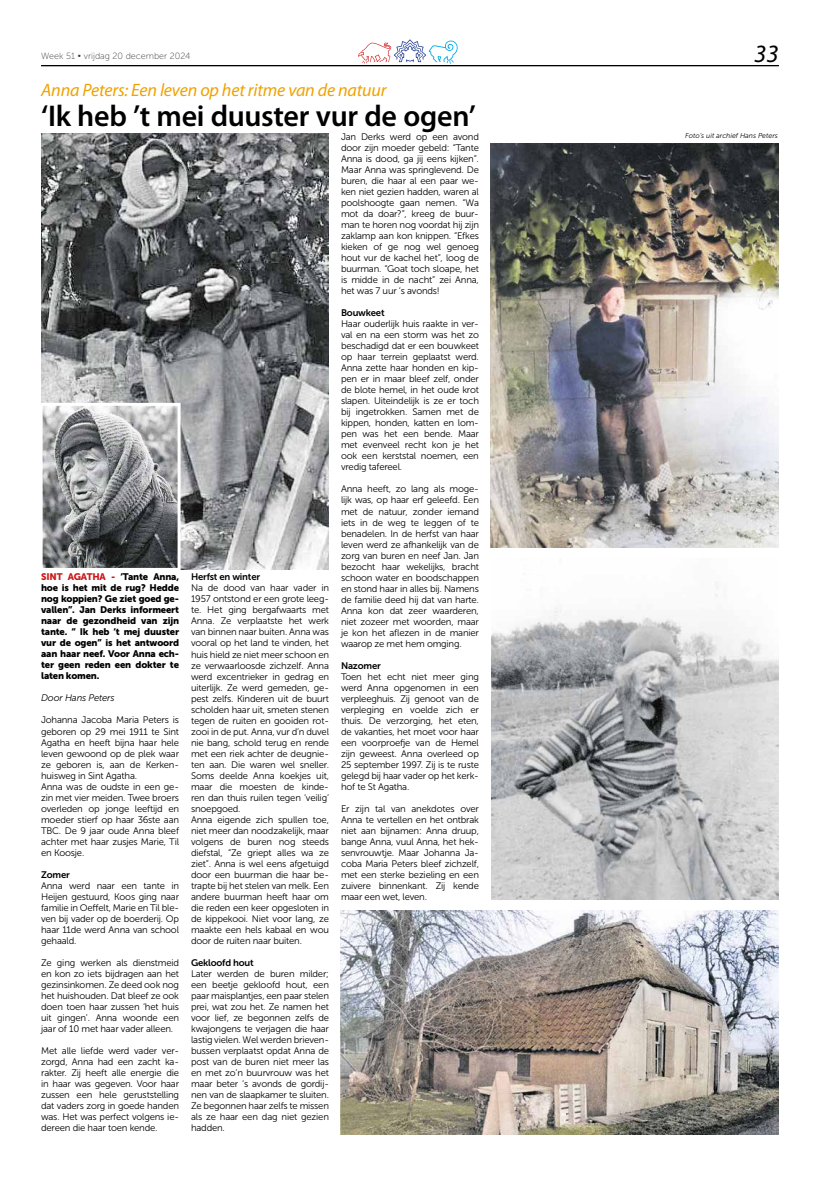
<style>
.page{position:relative;width:820px;height:1177px;background:#fff}
.page>*{position:absolute;margin:0;border:0;box-sizing:border-box;transform-origin:0 0}
.t1{font:600 30px "Myriad Pro";letter-spacing:-.01em;color:#000}
.t2{font:italic 25px "Myriad Pro";color:#000}
.t3{font:italic 18px "Myriad Pro";letter-spacing:-.01em;color:#f0a200}
.t4{font:9.5px/11px "Museo Sans 300";letter-spacing:-.02em;color:#000;text-align:justify}
.t5{font:9.5px/11px "Museo Sans 900";letter-spacing:-.02em;color:#000;text-align:justify}
.t6{font:9.5px "Museo Sans 700";letter-spacing:-.02em;color:#000}
.t7{font:italic 9.5px "Museo Sans 300";letter-spacing:-.02em;color:#000}
.t8{font:9px "Museo Sans 100";color:#3c3c3b}
.t9{font:italic 7px "Museo Sans 300";color:#000}
.s1{color:#cd1719}
</style>
<div class="page">
<svg style="left:358px;top:39px;width:99px;height:25px"></svg>
<hr style="left:41px;top:65px;width:737px;height:1px;background:#000">
<img style="left:41px;top:133px;width:287px;height:436px">
<img style="left:340px;top:910px;width:438px;height:224px">
<img style="left:491px;top:586px;width:287px;height:313px">
<img style="left:491px;top:144px;width:287px;height:403px">
<img style="left:44px;top:407px;width:132px;height:160px">
<div style="left:40px;top:403px;width:140px;height:168px;border:3px solid #fff"></div>
<p class="t8" style="left:41px;top:51px;width:151px">Week 51 • vrijdag 20 december 2024</p>
<h2 class="t2" style="left:754px;top:38px;width:26px">33</h2>
<h3 class="t3" style="left:41px;top:79px;width:347px">Anna Peters: Een leven op het ritme van de natuur</h3>
<h1 class="t1" style="left:41px;top:97px;width:436px">‘Ik heb ’t mei duuster vur de ogen’</h1>
<p class="t9" style="left:685px;top:132px;width:94px">Foto’s uit archief Hans Peters</p>
<p class="t4" style="left:341px;top:132px;width:139px">Jan Derks werd op een avond door zijn moeder gebeld: “Tante Anna is dood, ga jij eens kijken”.<br>Maar Anna was springlevend. De buren, die haar al een paar we&shy;ken niet gezien hadden, waren al poolshoogte gaan nemen. “Wa mot da doar?”, kreeg de buur&shy;man te horen nog voordat hij zijn zaklamp aan kon knippen. “Efkes kieken of ge nog wel genoeg hout vur de kachel het”, loog de buurman. “Goat toch sloape, het is midde in de nacht” zei Anna, het was 7 uur ‘s avonds!</p>
<p class="t6" style="left:341px;top:308px;width:45px">Bouwkeet</p>
<p class="t4" style="left:341px;top:319px;width:139px">Haar ouderlijk huis raakte in ver&shy;val en na een storm was het zo beschadigd dat er een bouwkeet op haar terrein geplaatst werd.<br>Anna zette haar honden en kip&shy;pen er in maar bleef zelf, onder de blote hemel, in het oude krot slapen. Uiteindelijk is ze er toch bij ingetrokken. Samen met de kippen, honden, katten en lom&shy;pen was het een bende. Maar met evenveel recht kon je het ook een kerststal noemen, een vredig tafereel.</p>
<p class="t4" style="left:341px;top:484px;width:139px">Anna heeft, zo lang als moge&shy;lijk was, op haar erf geleefd. Een met de natuur, zonder iemand iets in de weg te leggen of te benadelen. In de herfst van haar leven werd ze afhankelijk van de zorg van buren en neef Jan. Jan bezocht haar wekelijks, bracht schoon water en boodschappen en stond haar in alles bij. Namens de familie deed hij dat van harte.<br>Anna kon dat zeer waarderen, niet zozeer met woorden, maar je kon het aflezen in de manier waarop ze met hem omging.</p>
<p class="t6" style="left:341px;top:660px;width:41px">Nazomer</p>
<p class="t4" style="left:341px;top:671px;width:139px">Toen het echt niet meer ging werd Anna opgenomen in een verpleeghuis. Zij genoot van de verpleging en voelde zich er thuis. De verzorging, het eten, de vakanties, het moet voor haar een voorproefje van de Hemel zijn geweest. Anna overleed op 25 september 1997. Zij is te ruste gelegd bij haar vader op het kerk&shy;hof te St Agatha.</p>
<p class="t4" style="left:341px;top:803px;width:139px">Er zijn tal van anekdotes over Anna te vertellen en het ontbrak niet aan bijnamen: Anna druup, bange Anna, vuul Anna, het hek&shy;senvrouwtje. Maar Johanna Ja&shy;coba Maria Peters bleef zichzelf, met een sterke bezieling en een zuivere binnenkant. Zij kende maar een wet, leven.</p>
<p class="t5" style="left:41px;top:571px;width:139px"><span class="s1">SINT AGATHA -</span> ‘Tante Anna, hoe is het mit de rug? Hedde nog koppien? Ge ziet goed ge&shy;vallen”. Jan Derks informeert naar de gezondheid van zijn tante. “ Ik heb ‘t mej duuster vur de ogen” is het antwoord aan haar neef. Voor Anna ech&shy;ter geen reden een dokter te laten komen.</p>
<p class="t7" style="left:41px;top:693px;width:75px">Door Hans Peters</p>
<p class="t4" style="left:41px;top:714px;width:139px;text-align:left">Johanna Jacoba Maria Peters is geboren op 29 mei 1911 te Sint<br>Agatha en heeft bijna haar hele leven gewoond op de plek waar ze geboren is, aan de Kerken&shy;huisweg in Sint Agatha.<br>Anna was de oudste in een ge&shy;zin met vier meiden. Twee broers overleden op jonge leeftijd en moeder stierf op haar 36ste aan<br>TBC. De 9 jaar oude Anna bleef achter met haar zusjes Marie, Til en Koosje.</p>
<p class="t6" style="left:41px;top:869px;width:30px">Zomer</p>
<p class="t4" style="left:41px;top:879px;width:139px">Anna werd naar een tante in Heijen gestuurd, Koos ging naar familie in Oeffelt, Marie en Til ble&shy;ven bij vader op de boerderij. Op haar 11de werd Anna van school gehaald.</p>
<p class="t4" style="left:41px;top:956px;width:139px">Ze ging werken als dienstmeid en kon zo iets bijdragen aan het gezinsinkomen. Ze deed ook nog het huishouden. Dat bleef ze ook doen toen haar zussen ‘het huis uit gingen’. Anna woonde een jaar of 10 met haar vader alleen.</p>
<p class="t4" style="left:41px;top:1044px;width:139px">Met alle liefde werd vader ver&shy;zorgd, Anna had een zacht ka&shy;rakter. Zij heeft alle energie die in haar was gegeven. Voor haar zussen een hele geruststelling dat vaders zorg in goede handen was. Het was perfect volgens ie&shy;dereen die haar toen kende.</p>
<p class="t6" style="left:191px;top:572px;width:71px">Herfst en winter</p>
<p class="t4" style="left:191px;top:582px;width:139px;text-align:left">Na de dood van haar vader in<br>1957 ontstond er een grote leeg&shy;te. Het ging bergafwaarts met<br>Anna. Ze verplaatste het werk van binnen naar buiten. Anna was vooral op het land te vinden, het huis hield ze niet meer schoon en ze verwaarloosde zichzelf. Anna werd excentrieker in gedrag en uiterlijk. Ze werd gemeden, ge&shy;pest zelfs. Kinderen uit de buurt scholden haar uit, smeten stenen tegen de ruiten en gooiden rot&shy;zooi in de put. Anna, vur d’n duvel nie bang, schold terug en rende met een riek achter de deugnie&shy;ten aan. Die waren wel sneller.<br>Soms deelde Anna koekjes uit, maar die moesten de kinde&shy;ren dan thuis ruilen tegen ‘veilig’ snoepgoed.<br>Anna eigende zich spullen toe, niet meer dan noodzakelijk, maar volgens de buren nog steeds diefstal, “Ze griept alles wa ze ziet”. Anna is wel eens afgetuigd door een buurman die haar be&shy;trapte bij het stelen van melk. Een andere buurman heeft haar om die reden een keer opgesloten in de kippekooi. Niet voor lang, ze maakte een hels kabaal en wou door de ruiten naar buiten.</p>
<p class="t6" style="left:191px;top:957px;width:64px">Gekloofd hout</p>
<p class="t4" style="left:191px;top:967px;width:139px">Later werden de buren milder; een beetje gekloofd hout, een paar maisplantjes, een paar stelen prei, wat zou het. Ze namen het voor lief, ze begonnen zelfs de kwajongens te verjagen die haar lastig vielen. Wel werden brieven&shy;bussen verplaatst opdat Anna de post van de buren niet meer las en met zo’n buurvrouw was het maar beter ‘s avonds de gordij&shy;nen van de slaapkamer te sluiten.<br>Ze begonnen haar zelfs te missen als ze haar een dag niet gezien hadden.</p>
</div>
